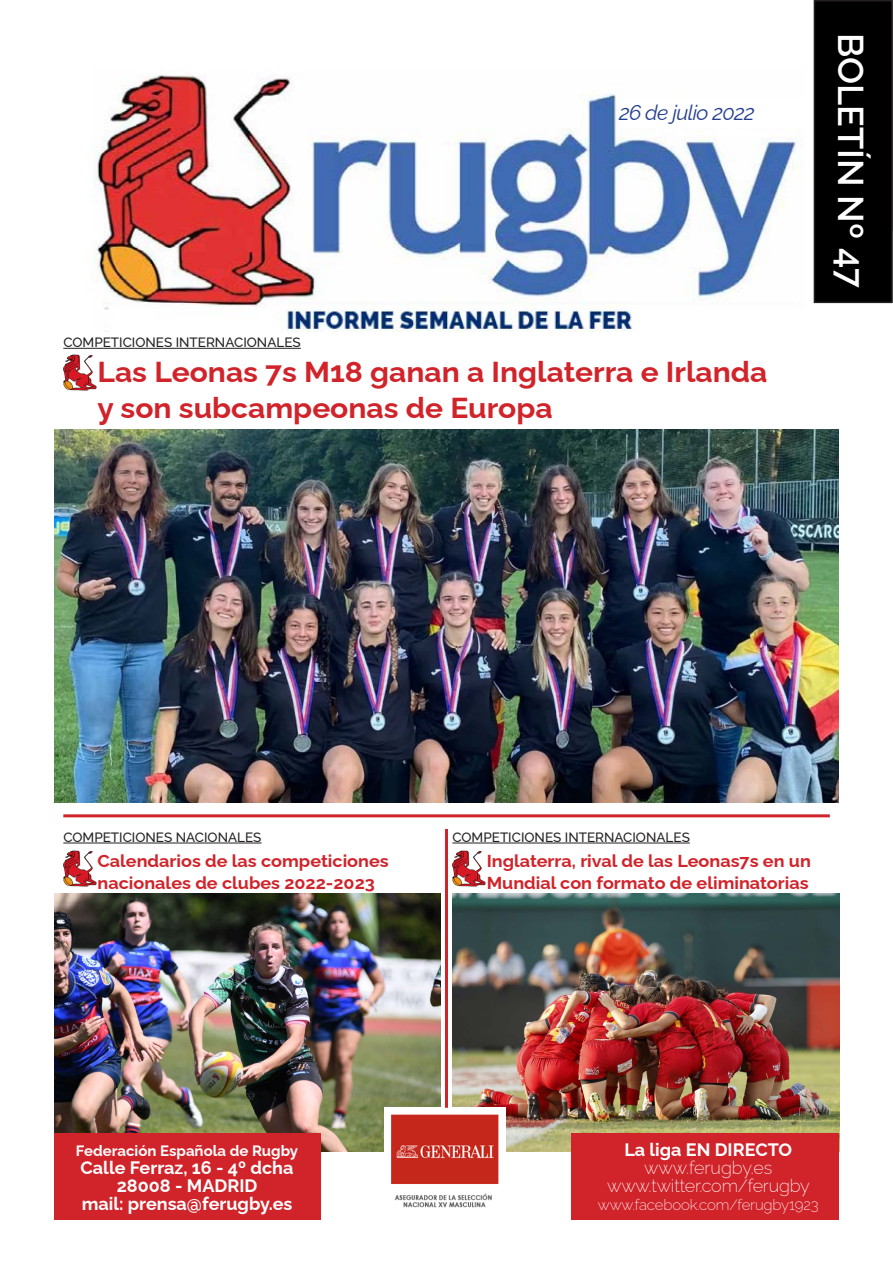
<style>
.page{position:relative;width:893px;height:1263px;background:#fff}
.page>*{position:absolute;margin:0;border:0;box-sizing:border-box;transform-origin:0 0}
.t1{font:600 36px "Raleway";color:#fff}
.t2{font:700 28.8px "Raleway";color:#d1232a;scale:1.04 1}
.t3{font:italic 21px "Raleway";letter-spacing:-.03em;color:#253f8e}
.t4{font:700 18px "Raleway";color:#fff}
.t5{font:200 18px "Raleway";letter-spacing:-.01em;color:#fff}
.t6{font:700 17.25px/21.6px "Raleway";color:#d1232a;scale:1.04 1}
.t7{font:200 15px "Raleway";letter-spacing:-.01em;color:#fff}
.t8{font:700 15px "Raleway";color:#fff}
.t9{font:500 13.5px "Raleway";color:#231f20}
</style>
<div class="page">
<img style="left:453px;top:894px;width:386px;height:257px">
<img style="left:54px;top:894px;width:387px;height:257px">
<div style="left:814px;top:1px;width:78px;height:301px;background:#000"></div>
<div style="left:814px;top:0;width:79px;height:303px;border:2px solid #231f20"></div>
<div style="left:54px;top:1133px;width:266px;height:86px;background:#d1232a"></div>
<div style="left:572px;top:1133px;width:267px;height:86px;background:#d1232a"></div>
<img style="left:94px;top:74px;width:708px;height:258px">
<img style="left:385px;top:1108px;width:121px;height:100px">
<div style="left:619px;top:100px;width:188px;height:27px;background:#fff"></div>
<hr style="left:63px;top:814px;width:767px;height:3px;background:#d1232a">
<hr style="left:445px;top:829px;width:3px;height:279px;background:#d1232a">
<hr style="left:452px;top:843px;width:238px;height:1px;background:#231f20">
<img style="left:452px;top:850px;width:34px;height:37px">
<hr style="left:63px;top:348px;width:238px;height:1px;background:#231f20">
<img style="left:63px;top:354px;width:34px;height:37px">
<hr style="left:63px;top:843px;width:199px;height:1px;background:#231f20">
<img style="left:63px;top:850px;width:34px;height:37px">
<img style="left:54px;top:429px;width:785px;height:374px">
<p class="t3" style="left:619px;top:95px;width:137px">26 de julio 2022</p>
<p class="t9" style="left:63px;top:331px;width:239px">COMPETICIONES INTERNACIONALES</p>
<p class="t2" style="left:98px;top:349px;width:646px">Las Leonas 7s M18 ganan a Inglaterra e Irlanda</p>
<p class="t2" style="left:98px;top:385px;width:439px">y son subcampeonas de Europa</p>
<p class="t1" style="left:880px;top:33px;width:257px;rotate:90deg">BOLETÍN Nº 47</p>
<p class="t9" style="left:63px;top:826px;width:200px">COMPETICIONES NACIONALES</p>
<p class="t6" style="left:98px;top:848px;width:281px">Calendarios de las competiciones nacionales de clubes 2022-2023</p>
<p class="t9" style="left:452px;top:826px;width:239px">COMPETICIONES INTERNACIONALES</p>
<p class="t6" style="left:487px;top:848px;width:313px">Inglaterra, rival de las Leonas7s en un<br>Mundial con formato de eliminatorias</p>
<p class="t8" style="left:76px;top:1139px;width:224px">Federación Española de Rugby</p>
<p class="t4" style="left:81px;top:1153px;width:214px">Calle Ferraz, 16 - 4º dcha</p>
<p class="t4" style="left:117px;top:1171px;width:142px">28008 - MADRID</p>
<p class="t4" style="left:82px;top:1189px;width:212px">mail: prensa@ferugby.es</p>
<p class="t4" style="left:624px;top:1135px;width:169px">La liga EN DIRECTO</p>
<p class="t5" style="left:644px;top:1153px;width:130px">www.ferugby.es</p>
<p class="t5" style="left:607px;top:1171px;width:204px">www.twitter.com/ferugby</p>
<p class="t7" style="left:598px;top:1193px;width:222px">www.facebook.com/ferugby1923</p>
</div>
